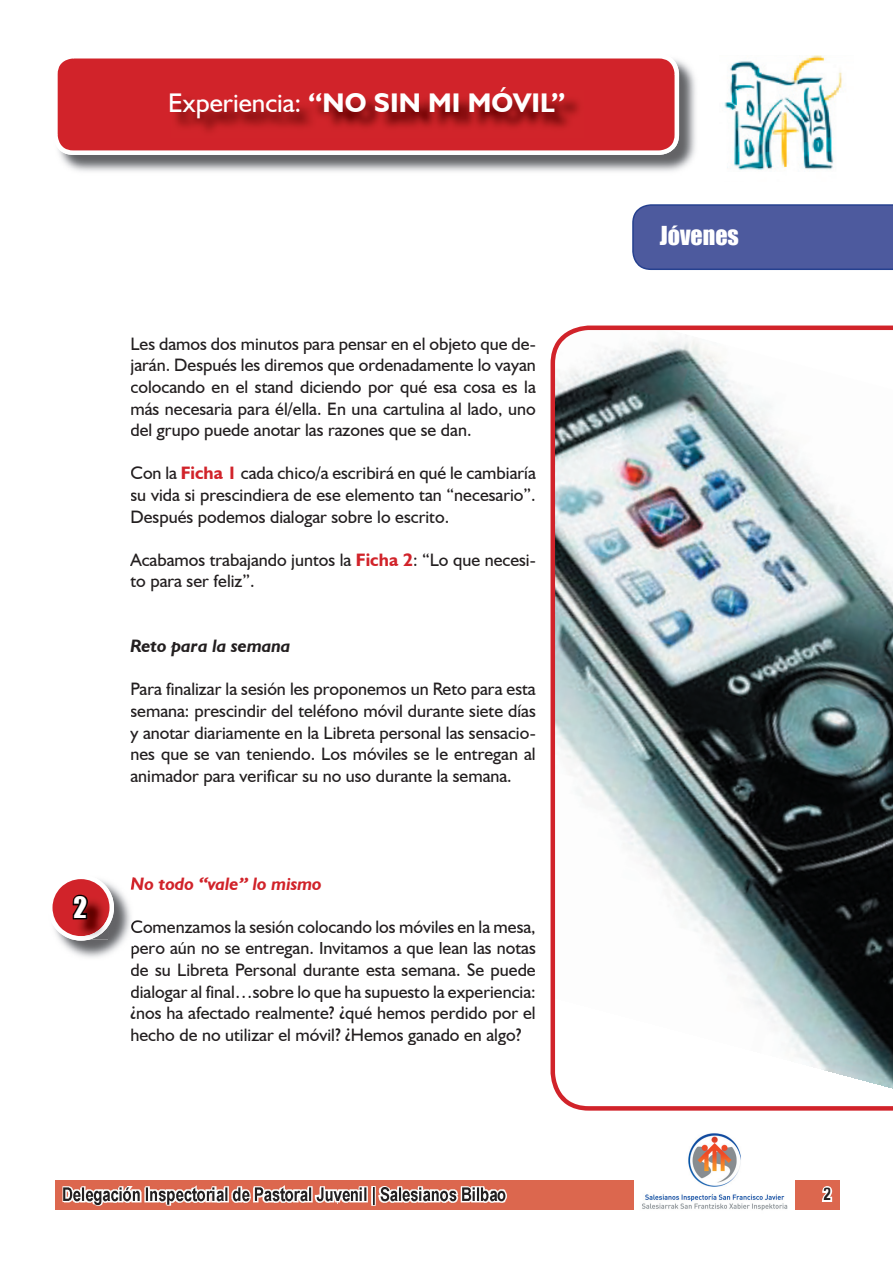
<style>
.page{position:relative;width:893px;height:1263px;background:#fff}
.page>*{position:absolute;margin:0;border:0;box-sizing:border-box;transform-origin:0 0}
.t1{font:700 27px "Humanist 521 BT";color:#fff}
.t2{font:27px "Impact";color:#fff}
.t3{font:24px "Impact";color:#fff}
.t4{font:18px/21.6px "Humanist 521 BT";color:#231f20;text-align:justify}
.t5{font:italic 700 18px "Humanist 521 BT";color:#d1232a}
.t6{font:italic 700 18px "Humanist 521 BT";color:#231f20}
.t7{font:700 18px "Arial Narrow";color:#0d0000}
.s1{font-weight:400}
.s2{font-weight:700;color:#d1232a}
</style>
<div class="page">
<img style="left:550px;top:325px;width:343px;height:786px">
<svg style="left:632px;top:204px;width:261px;height:66px;background:#4d5a9e"></svg>
<img style="left:60px;top:60px;width:636px;height:112px">
<svg style="left:57px;top:58px;width:622px;height:97px;background:#d4373d"></svg>
<img style="left:171px;top:90px;width:413px;height:47px">
<img style="left:724px;top:56px;width:118px;height:114px">
<div style="left:55px;top:1180px;width:785px;height:30px;background:#dc674e"></div>
<img style="left:635px;top:1133px;width:160px;height:78px">
<svg style="left:822px;top:1186px;width:10px;height:16px"></svg>
<img style="left:59px;top:886px;width:75px;height:73px">
<svg style="left:131px;top:877px;width:3px;height:13px"></svg>
<img style="left:131px;top:920px;width:3px;height:15px">
<svg style="left:132px;top:942px;width:2px;height:16px"></svg>
<svg style="left:52px;top:879px;width:62px;height:61px"></svg>
<img style="left:74px;top:896px;width:14px;height:23px">
<img style="left:62px;top:1185px;width:445px;height:21px">
<h1 class="t1" style="left:168px;top:86px;width:399px"><span class="s1">Experiencia:</span> “NO SIN MI MÓVIL”</h1>
<h1 class="t2" style="left:74px;top:886px;width:15px">2</h1>
<p class="t4" style="left:130px;top:332px;width:407px">Les damos dos minutos para pensar en el objeto que de&shy;jarán. Después les diremos que ordenadamente lo vayan colocando en el stand diciendo por qué esa cosa es la más necesaria para él/ella. En una cartulina al lado, uno del grupo puede anotar las razones que se dan.</p>
<p class="t4" style="left:130px;top:462px;width:407px">Con la <span class="s2">Ficha 1</span> cada chico/a escribirá en qué le cambiaría su vida si prescindiera de ese elemento tan “necesario”.<br>Después podemos dialogar sobre lo escrito.</p>
<p class="t4" style="left:130px;top:548px;width:407px">Acabamos trabajando juntos la <span class="s2">Ficha 2</span>: “Lo que necesi&shy;to para ser feliz”.</p>
<p class="t6" style="left:130px;top:635px;width:162px">Reto para la semana</p>
<p class="t4" style="left:130px;top:678px;width:407px">Para finalizar la sesión les proponemos un Reto para esta semana: prescindir del teléfono móvil durante siete días y anotar diariamente en la Libreta personal las sensacio&shy;nes que se van teniendo. Los móviles se le entregan al animador para verificar su no uso durante la semana.</p>
<p class="t5" style="left:130px;top:872px;width:193px">No todo “vale” lo mismo</p>
<p class="t4" style="left:130px;top:915px;width:407px">Comenzamos la sesión colocando los móviles en la mesa, pero aún no se entregan. Invitamos a que lean las notas de su Libreta Personal durante esta semana. Se puede dialogar al final…sobre lo que ha supuesto la experiencia: ¿nos ha afectado realmente? ¿qué hemos perdido por el hecho de no utilizar el móvil? ¿Hemos ganado en algo?</p>
<h2 class="t3" style="left:660px;top:217px;width:81px">JÓVENES</h2>
<p class="t7" style="left:823px;top:1180px;width:10px">2</p>
</div>
